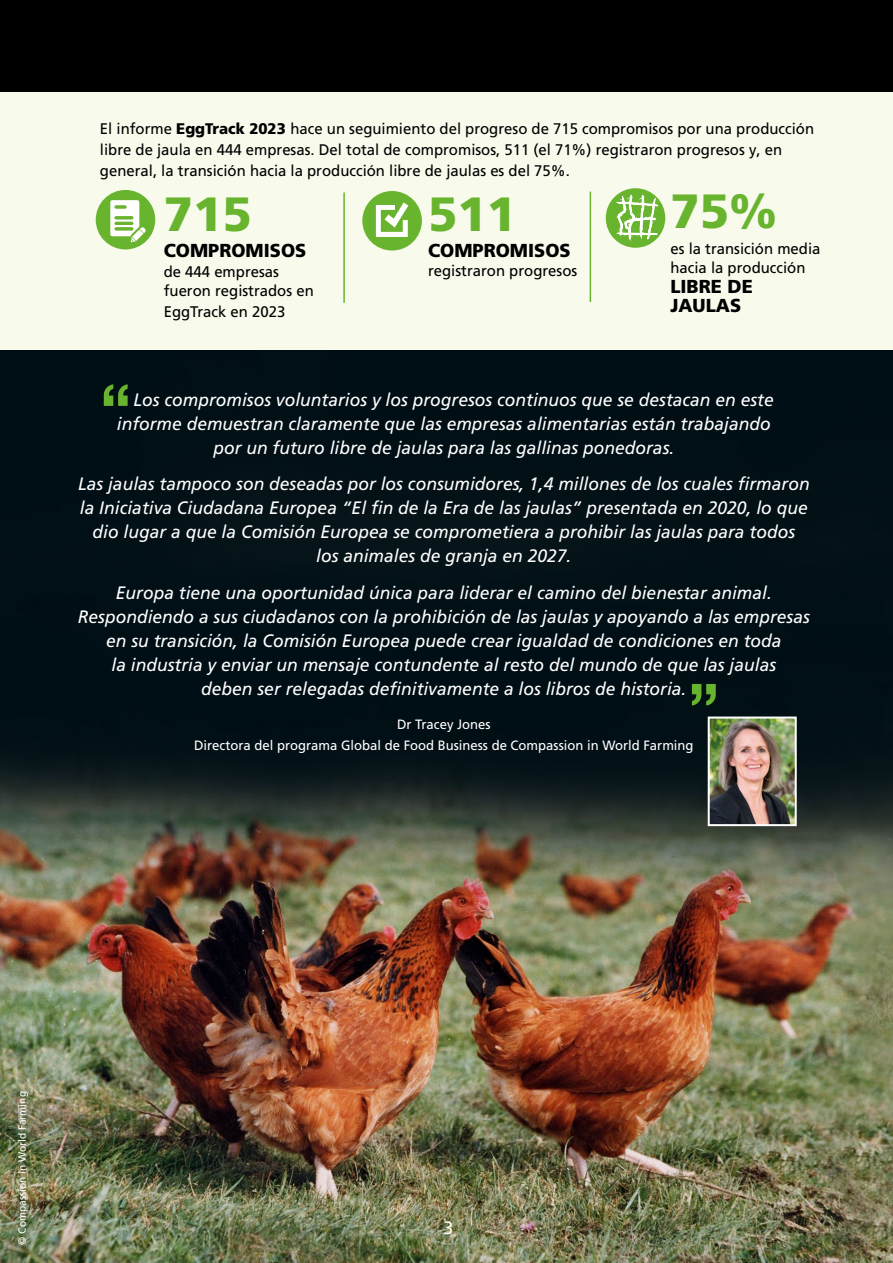
<style>
.page{position:relative;width:893px;height:1263px;background:#fff}
.page>*{position:absolute;margin:0;border:0;box-sizing:border-box;transform-origin:0 0}
.t1{font:700 67.2px "Helvetica Neue";color:#69b42e}
.t2{font:900 48px "Frutiger LT Pro";color:#69b42e}
.t3{font:900 18.75px/19.5px "Frutiger LT Pro";color:#000}
.t4{font:italic 18px/24px "Frutiger LT Pro";color:#fff;text-align:center}
.t5{font:18px "Frutiger LT Pro";color:#fff}
.t6{font:15.3px/21px "Frutiger LT Pro";color:#000}
.t7{font:13.5px/21px "Frutiger LT Pro";color:#fff;text-align:center}
.t8{font:10.5px "Frutiger LT Pro";color:#fff}
.s1{font-weight:900}
</style>
<div class="page">
<img style="left:0;top:349px;width:893px;height:914px">
<div style="left:0;top:0;width:893px;height:92px;background:#000"></div>
<div style="left:0;top:92px;width:893px;height:257px;background:#f8faeb"></div>
<div style="left:96px;top:190px;width:59px;height:59px;background:#69b42e;border-radius:50%"></div>
<div style="left:362px;top:191px;width:60px;height:60px;background:#69b42e;border-radius:50%"></div>
<div style="left:606px;top:188px;width:59px;height:60px;background:#69b42e;border-radius:50%"></div>
<hr style="left:343px;top:192px;width:2px;height:111px;background:#69b42e">
<hr style="left:590px;top:192px;width:1px;height:110px;background:#69b42e">
<svg style="left:609px;top:188px;width:49px;height:53px"></svg>
<svg style="left:376px;top:202px;width:32px;height:35px"></svg>
<img style="left:711px;top:719px;width:83px;height:104px">
<div style="left:708px;top:716px;width:89px;height:110px;border:2px solid #fff"></div>
<svg style="left:110px;top:200px;width:36px;height:42px"></svg>
<p class="t6" style="left:100px;top:119px;width:716px">El informe <span class="s1">EggTrack 2023</span> hace un seguimiento del progreso de 715 compromisos por una producción libre de jaula en 444 empresas. Del total de compromisos, 511 (el 71%) registraron progresos y, en general, la transición hacia la producción libre de jaulas es del 75%.</p>
<h2 class="t2" style="left:164px;top:185px;width:90px">715</h2>
<h2 class="t2" style="left:428px;top:185px;width:90px">511</h2>
<p class="t3" style="left:428px;top:240px;width:144px">COMPROMISOS</p>
<p class="t6" style="left:428px;top:260px;width:151px">registraron progresos</p>
<p class="t3" style="left:164px;top:241px;width:144px">COMPROMISOS</p>
<p class="t6" style="left:164px;top:262px;width:152px;line-height:19.5px">de 444 empresas fueron registrados en</p>
<p class="t6" style="left:164px;top:301px;width:123px">EggTrack en 2023</p>
<h2 class="t2" style="left:670px;top:182px;width:108px">75%</h2>
<p class="t6" style="left:670px;top:239px;width:152px;line-height:19.5px">es la transición media hacia la producción</p>
<p class="t3" style="left:670px;top:276px;width:84px">LIBRE DE<br>JAULAS</p>
<h1 class="t1" style="left:100px;top:356px;width:33px">“</h1>
<p class="t4" style="left:133px;top:387px;width:642px">Los compromisos voluntarios y los progresos continuos que se destacan en este</p>
<p class="t4" style="left:117px;top:411px;width:656px">informe demuestran claramente que las empresas alimentarias están trabajando</p>
<p class="t4" style="left:213px;top:435px;width:462px">por un futuro libre de jaulas para las gallinas ponedoras.</p>
<p class="t4" style="left:78px;top:472px;width:733px">Las jaulas tampoco son deseadas por los consumidores, 1,4 millones de los cuales firmaron la Iniciativa Ciudadana Europea “El fin de la Era de las jaulas” presentada en 2020, lo que dio lugar a que la Comisión Europea se comprometiera a prohibir las jaulas para todos<br>los animales de granja en 2027.</p>
<p class="t4" style="left:78px;top:581px;width:734px">Europa tiene una oportunidad única para liderar el camino del bienestar animal.<br>Respondiendo a sus ciudadanos con la prohibición de las jaulas y apoyando a las empresas en su transición, la Comisión Europea puede crear igualdad de condiciones en toda<br>la industria y enviar un mensaje contundente al resto del mundo de que las jaulas<br>deben ser relegadas definitivamente a los libros de historia.</p>
<p class="t7" style="left:194px;top:714px;width:501px">Dr Tracey Jones<br>Directora del programa Global de Food Business de Compassion in World Farming</p>
<h1 class="t1" style="left:688px;top:655px;width:33px">”</h1>
<p class="t8" style="left:16px;top:1244px;width:155px;rotate:-90deg">© Compassion in World Farming</p>
<p class="t5" style="left:444px;top:1217px;width:11px">3</p>
</div>
